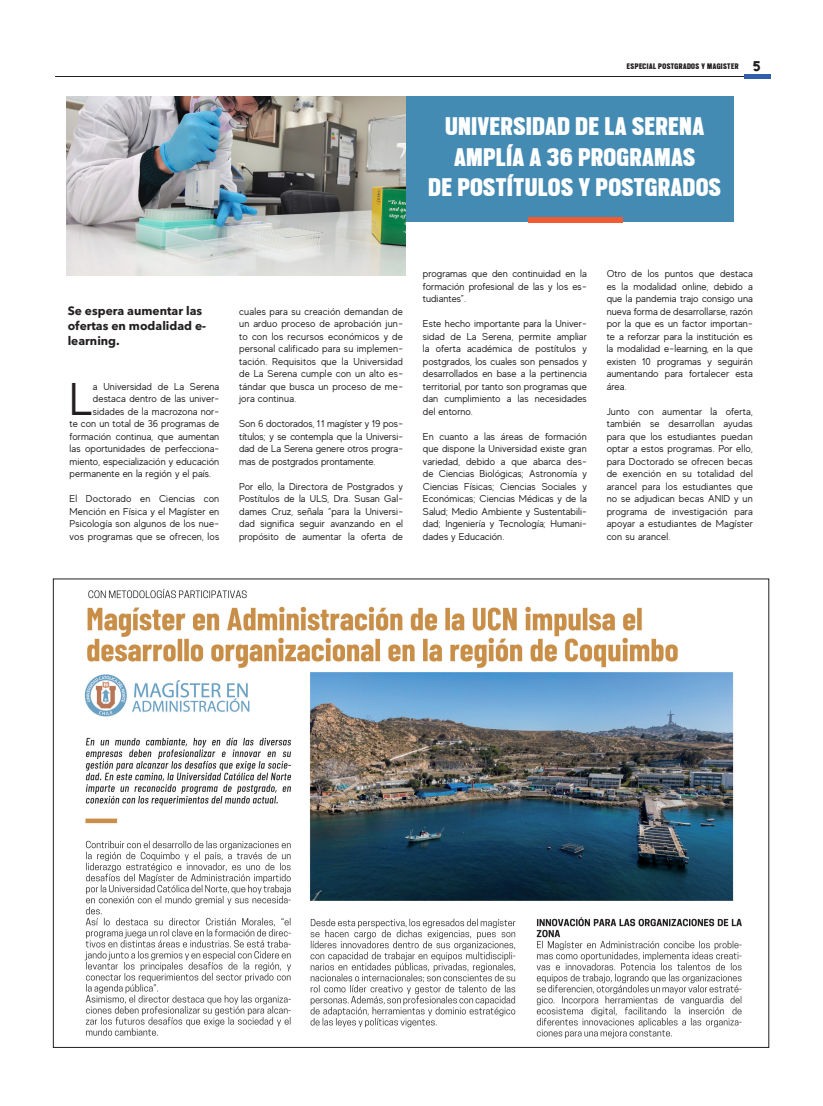
<style>
.page{position:relative;width:823px;height:1106px;background:#fff}
.page>*{position:absolute;margin:0;border:0;box-sizing:border-box;transform-origin:0 0}
.t1{font:45.7px "MADE Evolve Sans";color:#231f20}
.t2{font:900 28.5px "Scout Cond";letter-spacing:.03em;color:#fff}
.t3{font:700 12px/15px "Avenir Next LT Pro";color:#231f20}
.t4{font:800 12px "Fashion Fetish";color:#231f20}
.t5{font:10px/12.5px "MADE Evolve Sans";letter-spacing:.01em;color:#231f20;text-align:justify}
.t6{font:900 9px "Scout Cond";letter-spacing:.05em;color:#231f20}
</style>
<div class="page">
<img style="left:84px;top:588px;width:658px;height:451px">
<hr style="left:55px;top:76px;width:689px;height:1px;background:#231f20">
<div style="left:744px;top:74px;width:26px;height:5px;background:#315fac"></div>
<div style="left:405px;top:96px;width:328px;height:126px;background:#448bb3"></div>
<div style="left:528px;top:217px;width:94px;height:5px;background:#f15b34"></div>
<img style="left:66px;top:96px;width:339px;height:179px">
<p class="t6" style="left:626px;top:62px;width:113px">ESPECIAL POSTGRADOS Y MAGISTER</p>
<p class="t4" style="left:751px;top:56px;width:10px">5</p>
<p class="t2" style="left:445px;top:112px;width:260px">UNIVERSIDAD DE LA SERENA</p>
<p class="t2" style="left:454px;top:143px;width:242px">AMPLÍA A 36 PROGRAMAS</p>
<p class="t2" style="left:428px;top:174px;width:293px">DE POSTÍTULOS Y POSTGRADOS</p>
<p class="t3" style="left:68px;top:303px;width:140px">Se espera aumentar las ofertas en modalidad e&shy;learning.</p>
<p class="t1" style="left:70px;top:370px;width:24px">L</p>
<p class="t5" style="left:93px;top:379px;width:128px">a Universidad de La Serena</p>
<p class="t5" style="left:93px;top:392px;width:128px">destaca dentro de las univer-</p>
<p class="t5" style="left:93px;top:404px;width:128px">sidades de la macrozona nor-</p>
<p class="t5" style="left:70px;top:417px;width:151px">te con un total de 36 programas de</p>
<p class="t5" style="left:70px;top:429px;width:151px">formación continua, que aumentan</p>
<p class="t5" style="left:70px;top:442px;width:151px">las oportunidades de perfecciona-</p>
<p class="t5" style="left:70px;top:454px;width:151px">miento, especialización y educación</p>
<p class="t5" style="left:70px;top:467px;width:143px">permanente en la región y el país.</p>
<p class="t5" style="left:70px;top:492px;width:151px">El Doctorado en Ciencias con Mención en Física y el Magíster en Psicología son algunos de los nue&shy;vos programas que se ofrecen, los</p>
<p class="t5" style="left:239px;top:305px;width:165px">cuales para su creación demandan de un arduo proceso de aprobación jun&shy;to con los recursos económicos y de personal calificado para su implemen&shy;tación. Requisitos que la Universidad de La Serena cumple con un alto es&shy;tándar que busca un proceso de me&shy;jora continua.</p>
<p class="t5" style="left:239px;top:417px;width:165px">Son 6 doctorados, 11 magíster y 19 pos&shy;títulos; y se contempla que la Universi&shy;dad de La Serena genere otros progra&shy;mas de postgrados prontamente.</p>
<p class="t5" style="left:239px;top:480px;width:165px">Por ello, la Directora de Postgrados y Postítulos de la ULS, Dra. Susan Gal&shy;dames Cruz, señala “para la Universi&shy;dad significa seguir avanzando en el propósito de aumentar la oferta de</p>
<p class="t5" style="left:422px;top:267px;width:165px">programas que den continuidad en la formación profesional de las y los es&shy;tudiantes”.</p>
<p class="t5" style="left:422px;top:317px;width:165px">Este hecho importante para la Univer&shy;sidad de La Serena, permite ampliar la oferta académica de postítulos y postgrados, los cuales son pensados y desarrollados en base a la pertinencia territorial, por tanto son programas que dan cumplimiento a las necesidades del entorno.</p>
<p class="t5" style="left:422px;top:430px;width:165px">En cuanto a las áreas de formación que dispone la Universidad existe gran variedad, debido a que abarca des&shy;de Ciencias Biológicas; Astronomía y Ciencias Físicas; Ciencias Sociales y Económicas; Ciencias Médicas y de la Salud; Medio Ambiente y Sustentabili&shy;dad; Ingeniería y Tecnología; Humani&shy;dades y Educación.</p>
<p class="t5" style="left:606px;top:267px;width:147px">Otro de los puntos que destaca es la modalidad online, debido a que la pandemia trajo consigo una nueva forma de desarrollarse, razón por la que es un factor importan&shy;te a reforzar para la institución es la modalidad e-learning, en la que existen 10 programas y seguirán aumentando para fortalecer esta área.</p>
<p class="t5" style="left:606px;top:405px;width:147px">Junto con aumentar la oferta, también se desarrollan ayudas para que los estudiantes puedan optar a estos programas. Por ello, para Doctorado se ofrecen becas de exención en su totalidad del arancel para los estudiantes que no se adjudican becas ANID y un programa de investigación para apoyar a estudiantes de Magíster con su arancel.</p>
</div>
